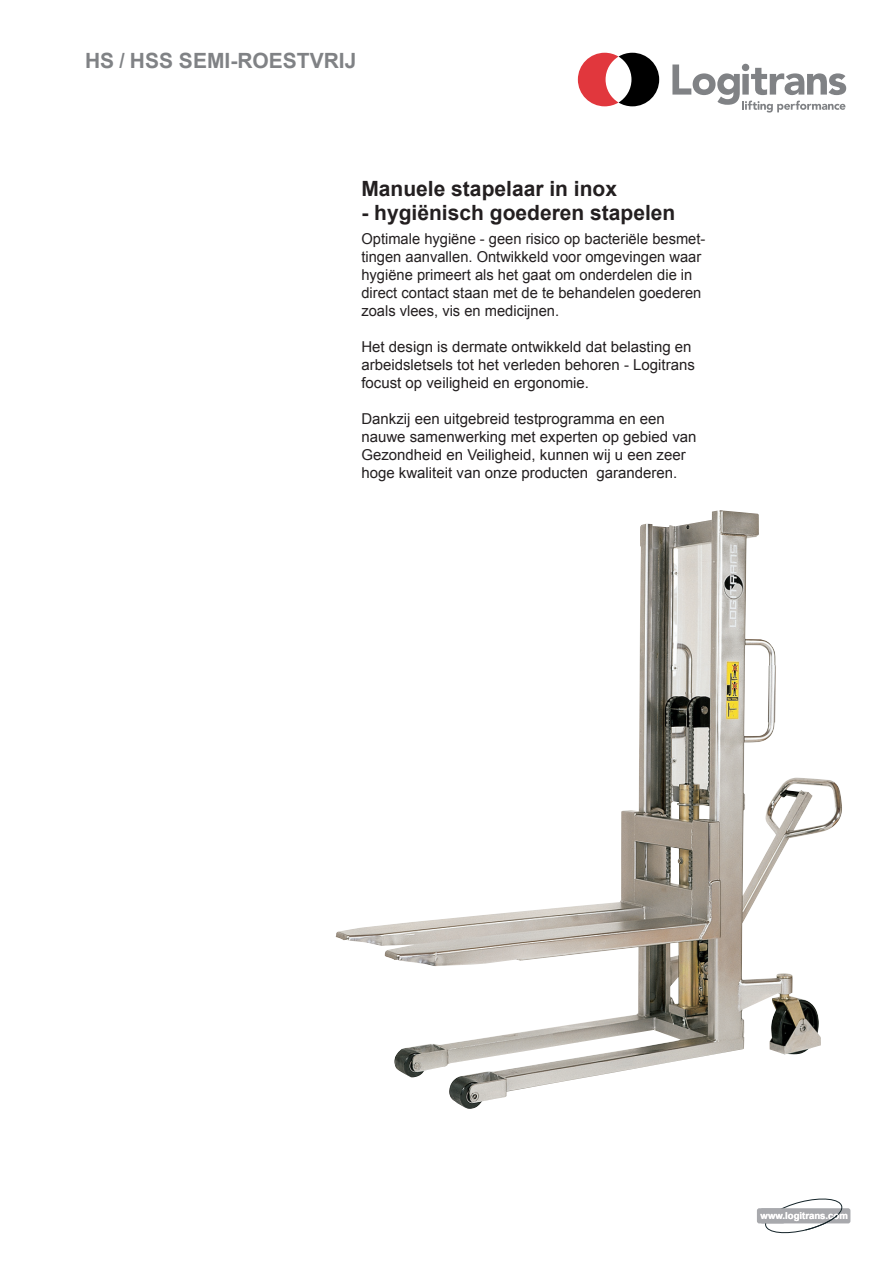
<style>
.page{position:relative;width:893px;height:1263px;background:#fff}
.page>*{position:absolute;margin:0;border:0;box-sizing:border-box;transform-origin:0 0}
.t1{font:700 21px "Arial";color:#231f20}
.t2{font:700 21px "Arial";color:#808285}
.t3{font:15px/18px "Arial";color:#231f20}
.t4{font:700 9.6px "Arial";color:#fffefe}
</style>
<div class="page">
<div style="left:757px;top:1208px;width:93px;height:15px;background:#a8a9ad;border-radius:2px"></div>
<svg style="left:764px;top:1198px;width:79px;height:35px"></svg>
<svg style="left:672px;top:64px;width:174px;height:49px"></svg>
<svg style="left:578px;top:53px;width:81px;height:53px"></svg>
<img style="left:336px;top:511px;width:485px;height:598px">
<p class="t2" style="left:85px;top:47px;width:273px">HS / HSS SEMI-ROESTVRIJ</p>
<p class="t1" style="left:361px;top:175px;width:257px">Manuele stapelaar in inox</p>
<p class="t1" style="left:361px;top:199px;width:315px">- hygiënisch goederen stapelen</p>
<p class="t3" style="left:361px;top:230px;width:345px">Optimale hygiëne - geen risico op bacteriële besmet&shy;tingen aanvallen. Ontwikkeld voor omgevingen waar hygiëne primeert als het gaat om onderdelen die in direct contact staan met de te behandelen goederen zoals vlees, vis en medicijnen.</p>
<p class="t3" style="left:361px;top:338px;width:335px">Het design is dermate ontwikkeld dat belasting en arbeidsletsels tot het verleden behoren - Logitrans focust op veiligheid en ergonomie.</p>
<p class="t3" style="left:361px;top:410px;width:337px">Dankzij een uitgebreid testprogramma en een nauwe samenwerking met experten op gebied van Gezondheid en Veiligheid, kunnen wij u een zeer hoge kwaliteit van onze producten garanderen.</p>
<p class="t4" style="left:761px;top:1209px;width:89px">www.logitrans.com</p>
</div>
